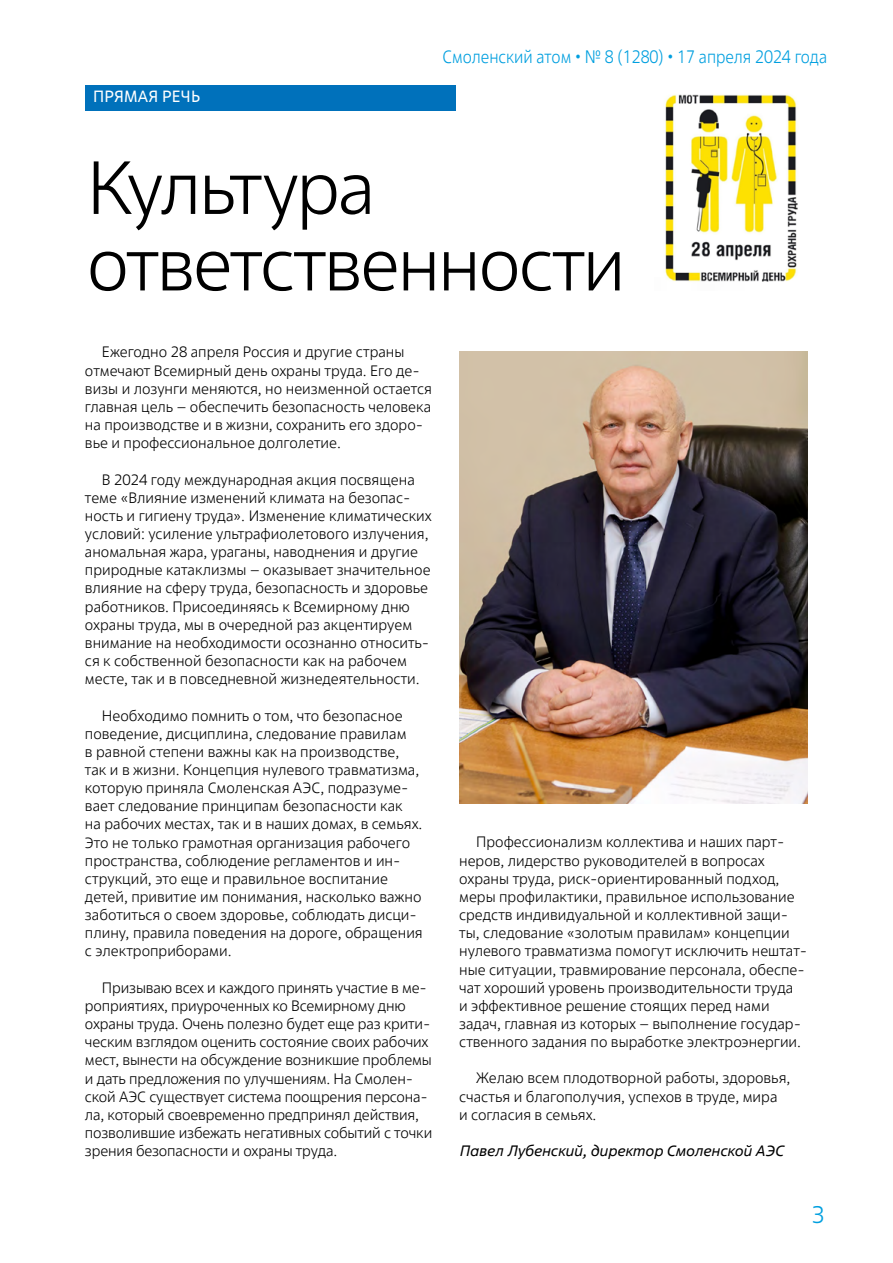
<style>
.page{position:relative;width:893px;height:1263px;background:#fff}
.page>*{position:absolute;margin:0;border:0;box-sizing:border-box;transform-origin:0 0}
.t1{font:300 75px/76.5px "Rosatom";letter-spacing:-.03em;color:#000}
.t2{font:300 24px "Rosatom";color:#009fdf}
.t3{font:300 18px "Rosatom";color:#009fdf;scale:.9 1}
.t4{font:16.2px "Rosatom";letter-spacing:.01em;color:#fff}
.t5{font:300 15px/18.1px "Rosatom";color:#000}
.t6{font:italic 15px "Rosatom";color:#000}
</style>
<div class="page">
<div style="left:85px;top:85px;width:371px;height:26px;background:#0071bb"></div>
<img style="left:459px;top:352px;width:349px;height:452px">
<img style="left:665px;top:94px;width:133px;height:188px">
<p class="t4" style="left:93px;top:87px;width:109px">ПРЯМАЯ РЕЧЬ</p>
<p class="t3" style="left:442px;top:45px;width:429px">Смоленский атом • № 8 (1280) • 17 апреля 2024 года</p>
<h1 class="t1" style="left:87px;top:151px;width:540px">Культура ответственности</h1>
<p class="t5" style="left:85px;top:343px;width:349px;text-indent:17px">Ежегодно 28 апреля Россия и другие страны отмечают Всемирный день охраны труда. Его де&shy;визы и лозунги меняются, но неизменной остается главная цель – обеспечить безопасность человека на производстве и в жизни, сохранить его здоро&shy;вье и профессиональное долголетие.</p>
<p class="t5" style="left:85px;top:470px;width:348px;text-indent:17px">В 2024 году международная акция посвящена теме «Влияние изменений климата на безопас&shy;ность и гигиену труда». Изменение климатических условий: усиление ультрафиолетового излучения, аномальная жара, ураганы, наводнения и другие природные катаклизмы – оказывает значительное влияние на сферу труда, безопасность и здоровье работников. Присоединяясь к Всемирному дню охраны труда, мы в очередной раз акцентируем внимание на необходимости осознанно относить&shy;ся к собственной безопасности как на рабочем месте, так и в повседневной жизнедеятельности.</p>
<p class="t5" style="left:85px;top:706px;width:339px;text-indent:17px">Необходимо помнить о том, что безопасное поведение, дисциплина, следование правилам<br>в равной степени важны как на производстве, так и в жизни. Концепция нулевого травматизма, которую приняла Смоленская АЭС, подразуме&shy;вает следование принципам безопасности как<br>на рабочих местах, так и в наших домах, в семьях.<br>Это не только грамотная организация рабочего пространства, соблюдение регламентов и ин&shy;струкций, это еще и правильное воспитание детей, привитие им понимания, насколько важно заботиться о своем здоровье, соблюдать дисци&shy;плину, правила поведения на дороге, обращения с электроприборами.</p>
<p class="t5" style="left:85px;top:979px;width:349px;text-indent:17px">Призываю всех и каждого принять участие в ме&shy;роприятиях, приуроченных ко Всемирному дню охраны труда. Очень полезно будет еще раз крити&shy;ческим взглядом оценить состояние своих рабочих мест, вынести на обсуждение возникшие проблемы и дать предложения по улучшениям. На Смолен&shy;ской АЭС существует система поощрения персона&shy;ла, который своевременно предпринял действия, позволившие избежать негативных событий с точки зрения безопасности и охраны труда.</p>
<p class="t5" style="left:459px;top:833px;width:350px;text-indent:17px">Профессионализм коллектива и наших парт&shy;неров, лидерство руководителей в вопросах охраны труда, риск-ориентированный подход, меры профилактики, правильное использование средств индивидуальной и коллективной защи&shy;ты, следование «золотым правилам» концепции нулевого травматизма помогут исключить нештат&shy;ные ситуации, травмирование персонала, обеспе&shy;чат хороший уровень производительности труда<br>и эффективное решение стоящих перед нами задач, главная из которых – выполнение государ&shy;ственного задания по выработке электроэнергии.</p>
<p class="t5" style="left:459px;top:1069px;width:333px;text-indent:17px">Желаю всем плодотворной работы, здоровья, счастья и благополучия, успехов в труде, мира<br>и согласия в семьях.</p>
<p class="t6" style="left:459px;top:1141px;width:326px">Павел Лубенский, директор Смоленской АЭС</p>
<h2 class="t2" style="left:812px;top:1199px;width:15px">3</h2>
</div>
